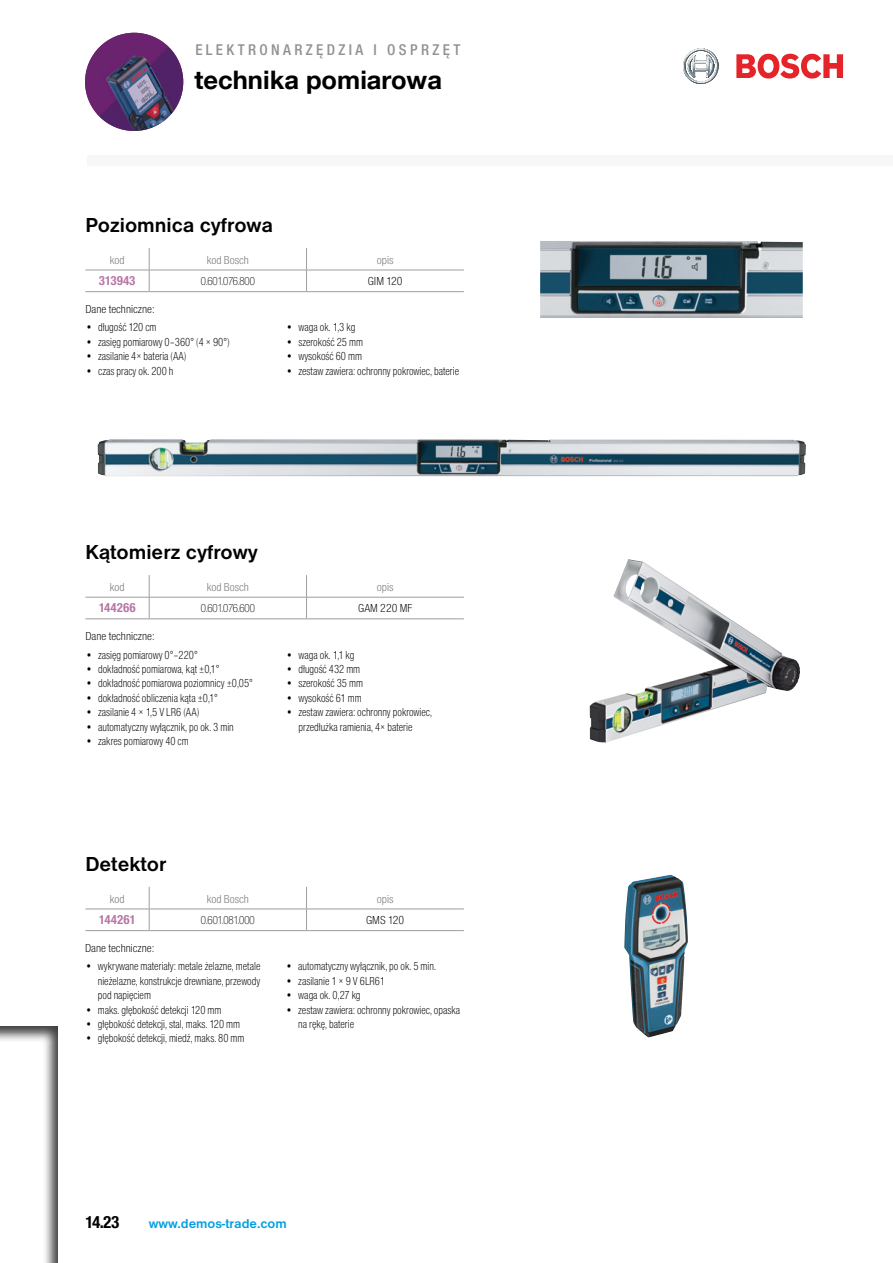
<style>
.page{position:relative;width:893px;height:1263px;background:#fff}
.page>*{position:absolute;margin:0;border:0;box-sizing:border-box;transform-origin:0 0}
.t1{font:700 25.5px "Helvetica Neue LT Com";color:#000}
.t2{font:700 21px "Nimbus Sans DOT";color:#000}
.t3{font:18px "Nimbus Sans Novus DOT Bol Con";color:#000}
.t4{font:500 condensed 15px "Helvetica Neue LT Com";letter-spacing:.225em;color:#929292}
.t5{font:700 13.5px "Nimbus Sans DOT";color:#009fe3}
.t6{font:13.5px "Nimbus Sans Novus DOT Bol Con";color:#b878a5}
.t7{font:12px/14.4px "Nimbus Sans DOT Ligh Cond";color:#000;text-align:center;scale:.9 1}
.t8{font:12px "Nimbus Sans DOT Ligh Cond";color:#000}
.t9{font:12px "Nimbus Sans DOT Ligh Cond";color:#706f6f}
.t10{font:12px "Nimbus Sans Novus DOT Lig Con";color:#000}
</style>
<div class="page">
<img style="left:85px;top:33px;width:98px;height:98px;border-radius:49px">
<div style="left:87px;top:155px;width:806px;height:11px;background:#f7f7f7"></div>
<svg style="left:683px;top:48px;width:36px;height:36px"></svg>
<svg style="left:736px;top:54px;width:107px;height:25px"></svg>
<img style="left:98px;top:439px;width:708px;height:37px">
<img style="left:540px;top:241px;width:263px;height:77px">
<img style="left:624px;top:875px;width:64px;height:163px">
<hr style="left:85px;top:270px;width:64px;height:1px;background:#9d9d9c">
<hr style="left:149px;top:270px;width:158px;height:1px;background:#9d9d9c">
<svg style="left:149px;top:248px;width:1px;height:43px"></svg>
<hr style="left:307px;top:270px;width:157px;height:1px;background:#9d9d9c">
<svg style="left:306px;top:248px;width:1px;height:43px"></svg>
<hr style="left:149px;top:291px;width:158px;height:1px;background:#9d9d9c">
<hr style="left:307px;top:291px;width:157px;height:1px;background:#9d9d9c">
<hr style="left:85px;top:291px;width:64px;height:1px;background:#9d9d9c">
<hr style="left:85px;top:597px;width:64px;height:1px;background:#9d9d9c">
<hr style="left:149px;top:597px;width:158px;height:1px;background:#9d9d9c">
<svg style="left:149px;top:575px;width:1px;height:43px"></svg>
<hr style="left:307px;top:597px;width:157px;height:1px;background:#9d9d9c">
<svg style="left:306px;top:575px;width:1px;height:43px"></svg>
<hr style="left:149px;top:618px;width:158px;height:1px;background:#9d9d9c">
<hr style="left:307px;top:618px;width:157px;height:1px;background:#9d9d9c">
<hr style="left:85px;top:618px;width:64px;height:1px;background:#9d9d9c">
<hr style="left:85px;top:909px;width:64px;height:1px;background:#9d9d9c">
<hr style="left:149px;top:909px;width:158px;height:1px;background:#9d9d9c">
<svg style="left:149px;top:887px;width:1px;height:43px"></svg>
<hr style="left:307px;top:909px;width:157px;height:1px;background:#9d9d9c">
<svg style="left:306px;top:887px;width:1px;height:43px"></svg>
<hr style="left:149px;top:930px;width:158px;height:1px;background:#9d9d9c">
<hr style="left:307px;top:930px;width:157px;height:1px;background:#9d9d9c">
<hr style="left:85px;top:930px;width:64px;height:1px;background:#9d9d9c">
<img style="left:589px;top:559px;width:211px;height:183px">
<div style="left:0;top:1015px;width:71px;height:248px;background:#000;opacity:.75"></div>
<p class="t4" style="left:195px;top:41px;width:266px">ELEKTRONARZĘDZIA I OSPRZĘT</p>
<h1 class="t1" style="left:195px;top:64px;width:249px">technika pomiarowa</h1>
<h2 class="t2" style="left:85px;top:213px;width:189px">Poziomnica cyfrowa</h2>
<p class="t9" style="left:110px;top:253px;width:16px">kod</p>
<p class="t9" style="left:207px;top:253px;width:44px">kod Bosch</p>
<p class="t9" style="left:377px;top:253px;width:18px">opis</p>
<p class="t6" style="left:99px;top:273px;width:38px">313943</p>
<p class="t10" style="left:201px;top:274px;width:55px">0.601.076.800</p>
<p class="t8" style="left:368px;top:274px;width:37px">GIM 120</p>
<p class="t8" style="left:85px;top:302px;width:71px">Dane techniczne:</p>
<p class="t7" style="left:85px;top:320px;width:81px">• długość 120 cm</p>
<p class="t7" style="left:85px;top:335px;width:162px">• zasięg pomiarowy 0–360° (4 × 90°)</p>
<p class="t7" style="left:85px;top:349px;width:114px">• zasilanie 4× bateria (AA)</p>
<p class="t7" style="left:85px;top:364px;width:99px">• czas pracy ok. 200 h</p>
<p class="t7" style="left:286px;top:320px;width:79px">• waga ok. 1,3 kg</p>
<p class="t7" style="left:286px;top:335px;width:87px">• szerokość 25 mm</p>
<p class="t7" style="left:286px;top:349px;width:86px">• wysokość 60 mm</p>
<p class="t7" style="left:286px;top:364px;width:194px">• zestaw zawiera: ochronny pokrowiec, baterie</p>
<h2 class="t2" style="left:85px;top:540px;width:174px">Kątomierz cyfrowy</h2>
<p class="t9" style="left:110px;top:580px;width:16px">kod</p>
<p class="t9" style="left:207px;top:580px;width:44px">kod Bosch</p>
<p class="t9" style="left:377px;top:580px;width:18px">opis</p>
<p class="t6" style="left:99px;top:600px;width:39px">144266</p>
<p class="t10" style="left:201px;top:601px;width:55px">0.601.076.600</p>
<p class="t8" style="left:358px;top:601px;width:56px">GAM 220 MF</p>
<p class="t8" style="left:85px;top:629px;width:71px">Dane techniczne:</p>
<p class="t7" style="left:85px;top:647px;width:126px">• zasięg pomiarowy 0°–220°</p>
<p class="t7" style="left:85px;top:662px;width:150px">• dokładność pomiarowa, kąt ±0,1°</p>
<p class="t7" style="left:85px;top:676px;width:188px">• dokładność pomiarowa poziomnicy ±0,05°</p>
<p class="t7" style="left:85px;top:691px;width:149px">• dokładność obliczenia kąta ±0,1°</p>
<p class="t7" style="left:85px;top:705px;width:128px">• zasilanie 4 × 1,5 V LR6 (AA)</p>
<p class="t7" style="left:85px;top:719px;width:166px">• automatyczny wyłącznik, po ok. 3 min</p>
<p class="t7" style="left:85px;top:734px;width:116px">• zakres pomiarowy 40 cm</p>
<p class="t7" style="left:286px;top:647px;width:78px">• waga ok. 1,1 kg</p>
<p class="t7" style="left:286px;top:662px;width:84px">• długość 432 mm</p>
<p class="t7" style="left:286px;top:676px;width:87px">• szerokość 35 mm</p>
<p class="t7" style="left:286px;top:691px;width:86px">• wysokość 61 mm</p>
<p class="t7" style="left:286px;top:705px;width:164px">• zestaw zawiera: ochronny pokrowiec, przedłużka ramienia, 4× baterie</p>
<h2 class="t2" style="left:85px;top:852px;width:83px">Detektor</h2>
<p class="t9" style="left:110px;top:892px;width:16px">kod</p>
<p class="t9" style="left:207px;top:892px;width:44px">kod Bosch</p>
<p class="t9" style="left:377px;top:892px;width:18px">opis</p>
<p class="t6" style="left:99px;top:912px;width:38px">144261</p>
<p class="t10" style="left:201px;top:913px;width:55px">0.601.081.000</p>
<p class="t8" style="left:366px;top:913px;width:40px">GMS 120</p>
<p class="t8" style="left:85px;top:941px;width:71px">Dane techniczne:</p>
<p class="t7" style="left:98px;top:959px;width:182px;text-align:justify;text-indent:-13px">• wykrywane materiały: metale żelazne, metale nieżelazne, konstrukcje drewniane, przewody pod napięciem</p>
<p class="t7" style="left:85px;top:1002px;width:153px">• maks. głębokość detekcji 120 mm</p>
<p class="t7" style="left:85px;top:1017px;width:174px">• głębokość detekcji, stal, maks. 120 mm</p>
<p class="t7" style="left:85px;top:1031px;width:179px">• głębokość detekcji, miedź, maks. 80 mm</p>
<p class="t7" style="left:286px;top:959px;width:169px">• automatyczny wyłącznik, po ok. 5 min.</p>
<p class="t7" style="left:286px;top:974px;width:112px">• zasilanie 1 × 9 V 6LR61</p>
<p class="t7" style="left:286px;top:988px;width:85px">• waga ok. 0,27 kg</p>
<p class="t7" style="left:298px;top:1002px;width:181px;text-align:left;text-indent:-13px">• zestaw zawiera: ochronny pokrowiec, opaska na rękę, baterie</p>
<h3 class="t3" style="left:85px;top:1212px;width:36px">14.23</h3>
<p class="t5" style="left:149px;top:1216px;width:140px">www.demos‑trade.com</p>
</div>
